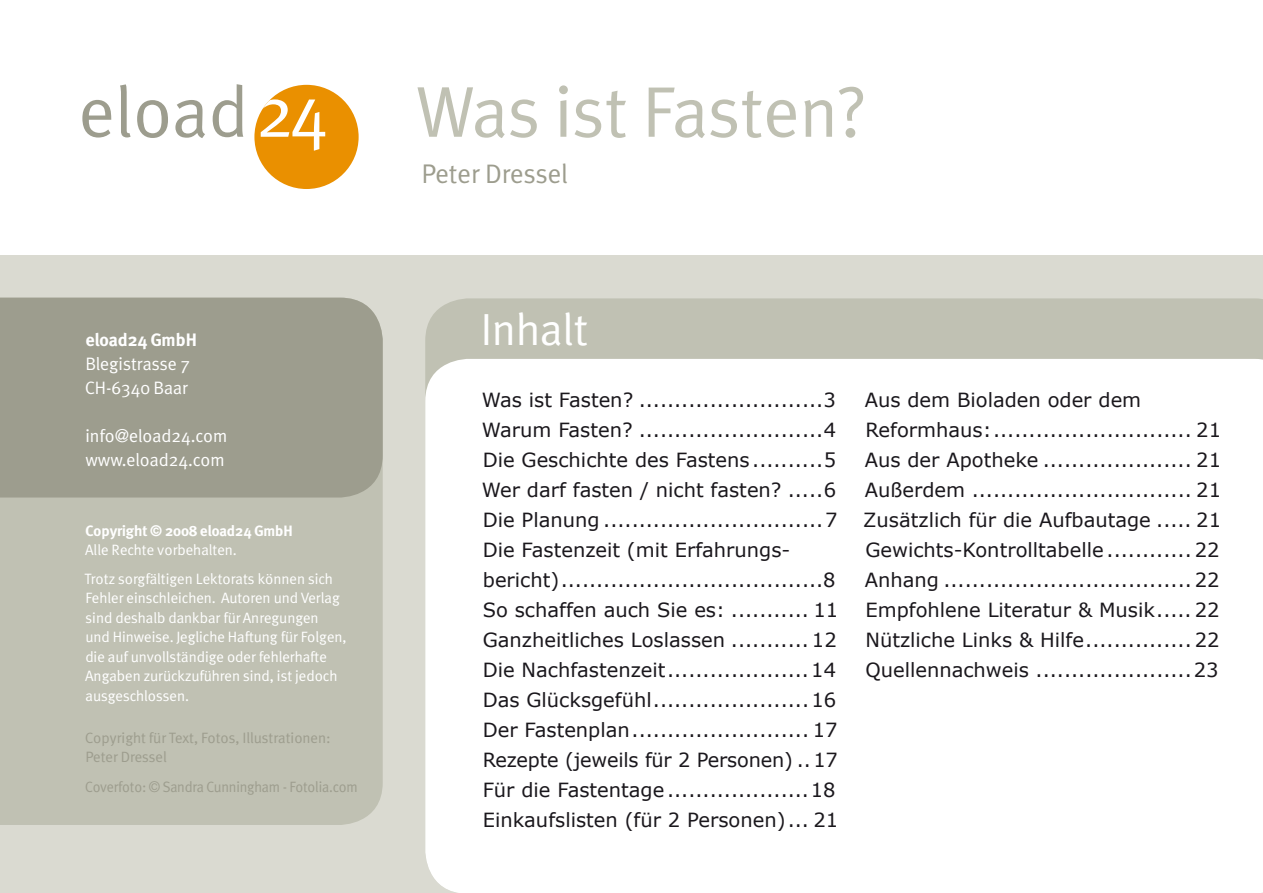
<style>
.page{position:relative;width:1263px;height:893px;background:#fff}
.page>*{position:absolute;margin:0;border:0;box-sizing:border-box;transform-origin:0 0}
.t1{font:72px "Meta";color:#c0c1b3}
.eload_Überschrift_I{font:45px "Meta";color:#fff}
.t2{font:27px "Meta";color:#9d9d8e}
.t3{font:19.5px "Verdana";color:#1a171c}
.t4{font:18px "Meta";color:#fff}
.t5{font:700 18px "Meta";color:#fff}
.t6{font:15px/19.5px "Meta";color:#fff}
.t7{font:15px "Meta";letter-spacing:-.01em;color:#9d9d8e}
.t8{font:15px "Meta";letter-spacing:-.01em;color:#9d9d8e;scale:.95 1}
.t9{font:700 15px "Meta";color:#fff}
.s1{color:#9d9d8e}
.s2{color:#fff}
</style>
<div class="page">
<div style="left:254px;top:85px;width:105px;height:104px;background:#ea9000;border-radius:50%"></div>
<div style="left:0;top:255px;width:1263px;height:638px;background:#dadad1"></div>
<div style="left:0;top:497px;width:383px;height:328px;background:#c0c1b3"></div>
<div style="left:425px;top:298px;width:838px;height:61px;background:#c0c1b3"></div>
<div style="left:0;top:298px;width:383px;height:199px;background:#9d9d8e"></div>
<div style="left:425px;top:359px;width:838px;height:534px;background:#fff"></div>
<h1 class="t1" style="left:79px;top:70px;width:786px"><span class="s1">eload</span><span class="s2">24</span> Was ist Fasten?</h1>
<h3 class="t2" style="left:421px;top:158px;width:148px">Peter Dressel</h3>
<p class="t5" style="left:86px;top:329px;width:113px">eload24 GmbH</p>
<p class="t4" style="left:85px;top:353px;width:106px">Blegistrasse 7</p>
<p class="t4" style="left:85px;top:377px;width:104px">CH-6340 Baar</p>
<p class="t4" style="left:86px;top:425px;width:143px">info@eload24.com</p>
<p class="t4" style="left:85px;top:449px;width:141px">www.eload24.com</p>
<p class="t9" style="left:86px;top:522px;width:209px">Copyright © 2008 eload24 GmbH</p>
<p class="t6" style="left:85px;top:540px;width:153px">Alle Rechte vorbehalten.</p>
<p class="t6" style="left:85px;top:569px;width:264px">Trotz sorgfältigen Lektorats können sich Fehler einschleichen. Autoren und Verlag sind deshalb dankbar für Anregungen<br>und Hinweise. Jegliche Haftung für Folgen, die auf unvollständige oder fehlerhafte Angaben zurückzuführen sind, ist jedoch aus-geschlossen.</p>
<p class="t7" style="left:85px;top:729px;width:247px">Copyright für Text, Fotos, Illustrationen:</p>
<p class="t7" style="left:85px;top:748px;width:83px">Peter Dressel</p>
<p class="t8" style="left:85px;top:778px;width:288px">Coverfoto: © Sandra Cunningham - Fotolia.com</p>
<p class="eload_Überschrift_I" style="left:480px;top:303px;width:109px">Inhalt</p>
<p class="t3" style="left:482px;top:388px;width:356px">Was ist Fasten? ..........................3</p>
<p class="t3" style="left:482px;top:418px;width:356px">Warum Fasten? ..........................4</p>
<p class="t3" style="left:483px;top:448px;width:355px">Die Geschichte des Fastens..........5</p>
<p class="t3" style="left:482px;top:478px;width:356px">Wer darf fasten / nicht fasten? .....6</p>
<p class="t3" style="left:483px;top:508px;width:356px">Die Planung ...............................7</p>
<p class="t3" style="left:483px;top:538px;width:309px">Die Fastenzeit (mit Erfahrungs-</p>
<p class="t3" style="left:483px;top:568px;width:354px">bericht).....................................8</p>
<p class="t3" style="left:483px;top:598px;width:357px">So schaffen auch Sie es: ........... 11</p>
<p class="t3" style="left:483px;top:628px;width:356px">Ganzheitliches Loslassen ...........12</p>
<p class="t3" style="left:483px;top:658px;width:355px">Die Nachfastenzeit....................14</p>
<p class="t3" style="left:483px;top:688px;width:355px">Das Glücksgefühl......................16</p>
<p class="t3" style="left:483px;top:718px;width:356px">Der Fastenplan......................... 17</p>
<p class="t3" style="left:483px;top:748px;width:356px">Rezepte (jeweils für 2 Personen) ..17</p>
<p class="t3" style="left:483px;top:778px;width:354px">Für die Fastentage....................18</p>
<p class="t3" style="left:483px;top:808px;width:357px">Einkaufslisten (für 2 Personen)... 21</p>
<p class="t3" style="left:865px;top:388px;width:278px">Aus dem Bioladen oder dem</p>
<p class="t3" style="left:865px;top:418px;width:357px">Reformhaus:............................ 21</p>
<p class="t3" style="left:865px;top:448px;width:358px">Aus der Apotheke ..................... 21</p>
<p class="t3" style="left:865px;top:478px;width:358px">Außerdem ............................... 21</p>
<p class="t3" style="left:863px;top:508px;width:359px">Zusätzlich für die Aufbautage ..... 21</p>
<p class="t3" style="left:865px;top:538px;width:356px">Gewichts-Kontrolltabelle............22</p>
<p class="t3" style="left:865px;top:568px;width:356px">Anhang ...................................22</p>
<p class="t3" style="left:865px;top:598px;width:355px">Empfohlene Literatur &amp; Musik.....22</p>
<p class="t3" style="left:865px;top:628px;width:355px">Nützliche Links &amp; Hilfe...............22</p>
<p class="t3" style="left:865px;top:658px;width:355px">Quellennachweis ......................23</p>
</div>
